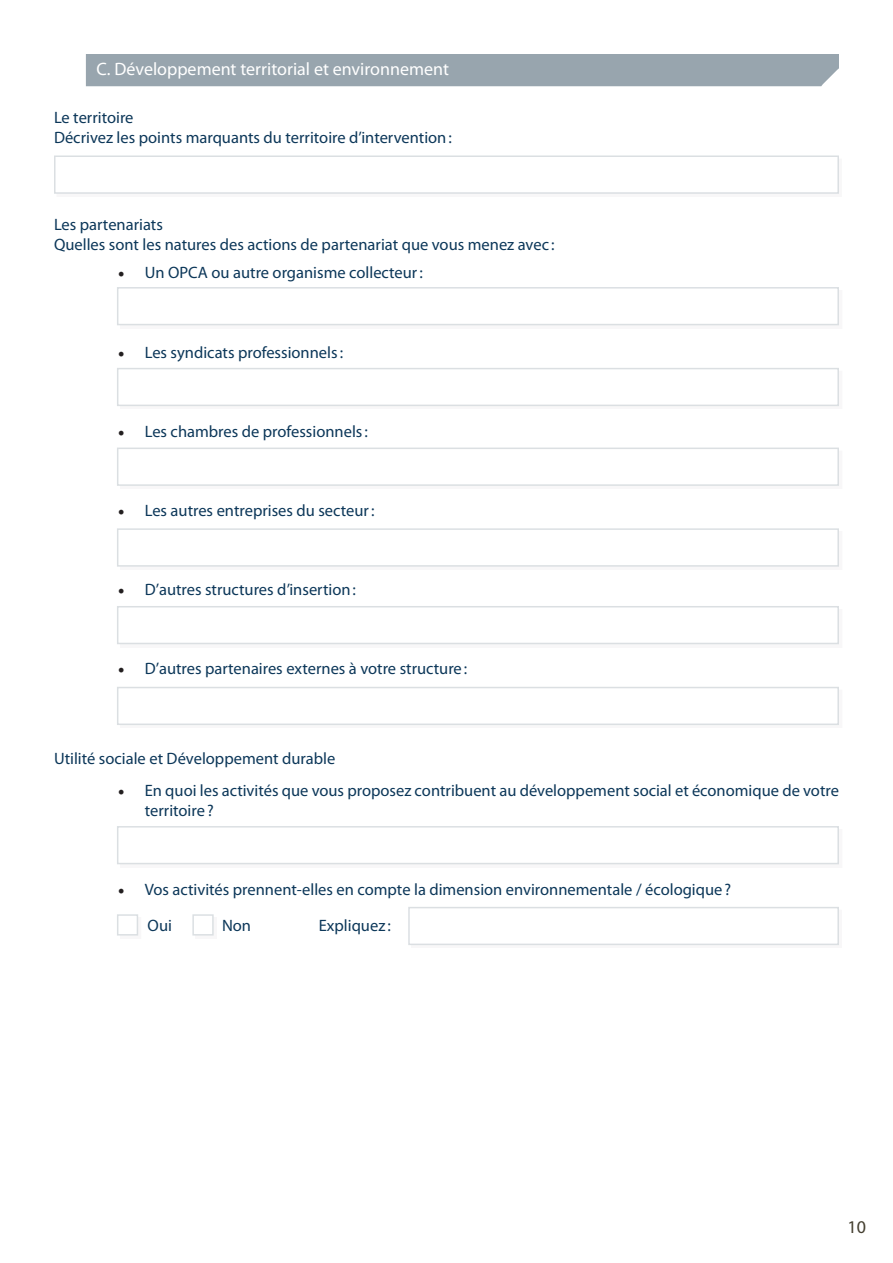
<style>
.page{position:relative;width:893px;height:1263px;background:#fff}
.page>*{position:absolute;margin:0;border:0;box-sizing:border-box;transform-origin:0 0}
.t1{font:18px "Myriad Pro";color:#fff}
.t2{font:18px "Myriad Pro";color:#443f30}
.t3{font:16.5px/19.8px "Myriad Pro";color:#0c3759}
.s1{font-family:"Minion Pro";font-size:18px;color:#231f20}
</style>
<div class="page">
<div style="left:86px;top:54px;width:753px;height:32px;background:#98a5ae"></div>
<div style="left:57px;top:158px;width:785px;height:39px;background:#f8f7f8"></div>
<div style="left:54px;top:155px;width:785px;height:39px;background:#fff"></div>
<div style="left:120px;top:290px;width:722px;height:38px;background:#f8f7f8"></div>
<div style="left:117px;top:287px;width:722px;height:38px;background:#fff"></div>
<div style="left:120px;top:450px;width:722px;height:39px;background:#f8f7f8"></div>
<div style="left:117px;top:448px;width:722px;height:38px;background:#fff"></div>
<div style="left:120px;top:609px;width:722px;height:38px;background:#f8f7f8"></div>
<div style="left:117px;top:606px;width:722px;height:38px;background:#fff"></div>
<div style="left:120px;top:829px;width:722px;height:38px;background:#f8f7f8"></div>
<div style="left:117px;top:826px;width:722px;height:38px;background:#fff"></div>
<div style="left:120px;top:371px;width:722px;height:38px;background:#f8f7f8"></div>
<div style="left:117px;top:368px;width:722px;height:38px;background:#fff"></div>
<div style="left:120px;top:531px;width:722px;height:39px;background:#f8f7f8"></div>
<div style="left:117px;top:528px;width:722px;height:39px;background:#fff"></div>
<div style="left:120px;top:690px;width:722px;height:38px;background:#f8f7f8"></div>
<div style="left:117px;top:687px;width:722px;height:38px;background:#fff"></div>
<div style="left:411px;top:910px;width:431px;height:38px;background:#f8f7f8"></div>
<div style="left:408px;top:907px;width:431px;height:38px;background:#fff"></div>
<div style="left:120px;top:917px;width:21px;height:22px;background:#231f20;opacity:.1"></div>
<div style="left:117px;top:914px;width:21px;height:21px;background:#fff"></div>
<div style="left:195px;top:917px;width:22px;height:22px;background:#231f20;opacity:.1"></div>
<div style="left:192px;top:914px;width:22px;height:21px;background:#fff"></div>
<p class="t1" style="left:96px;top:58px;width:354px">C. Développement territorial et environnement</p>
<p class="t3" style="left:54px;top:107px;width:81px">Le territoire</p>
<p class="t3" style="left:54px;top:127px;width:399px">Décrivez les points marquants du territoire d’intervention:</p>
<p class="t3" style="left:54px;top:215px;width:110px">Les partenariats</p>
<p class="t3" style="left:54px;top:234px;width:502px">Quelles sont les natures des actions de partenariat que vous menez avec :</p>
<p class="t3" style="left:118px;top:263px;width:307px"><span class="s1">•</span> Un OPCA ou autre organisme collecteur:</p>
<p class="t3" style="left:118px;top:342px;width:227px"><span class="s1">•</span> Les syndicats professionnels:</p>
<p class="t3" style="left:118px;top:421px;width:252px"><span class="s1">•</span> Les chambres de professionnels:</p>
<p class="t3" style="left:118px;top:500px;width:258px"><span class="s1">•</span> Les autres entreprises du secteur:</p>
<p class="t3" style="left:118px;top:580px;width:240px"><span class="s1">•</span> D’autres structures d’insertion:</p>
<p class="t3" style="left:118px;top:659px;width:351px"><span class="s1">•</span> D’autres partenaires externes à votre structure:</p>
<p class="t3" style="left:54px;top:748px;width:283px">Utilité sociale et Développement durable</p>
<p class="t3" style="left:145px;top:781px;width:696px;text-indent:-27px"><span class="s1">•</span> En quoi les activités que vous proposez contribuent au développement social et économique de votre territoire?</p>
<p class="t3" style="left:118px;top:880px;width:615px"><span class="s1">•</span> Vos activités prennent-elles en compte la dimension environnementale / écologique?</p>
<p class="t3" style="left:148px;top:915px;width:26px">Oui</p>
<p class="t3" style="left:222px;top:915px;width:31px">Non</p>
<p class="t3" style="left:319px;top:915px;width:74px">Expliquez :</p>
<p class="t2" style="left:848px;top:1216px;width:20px">10</p>
</div>
